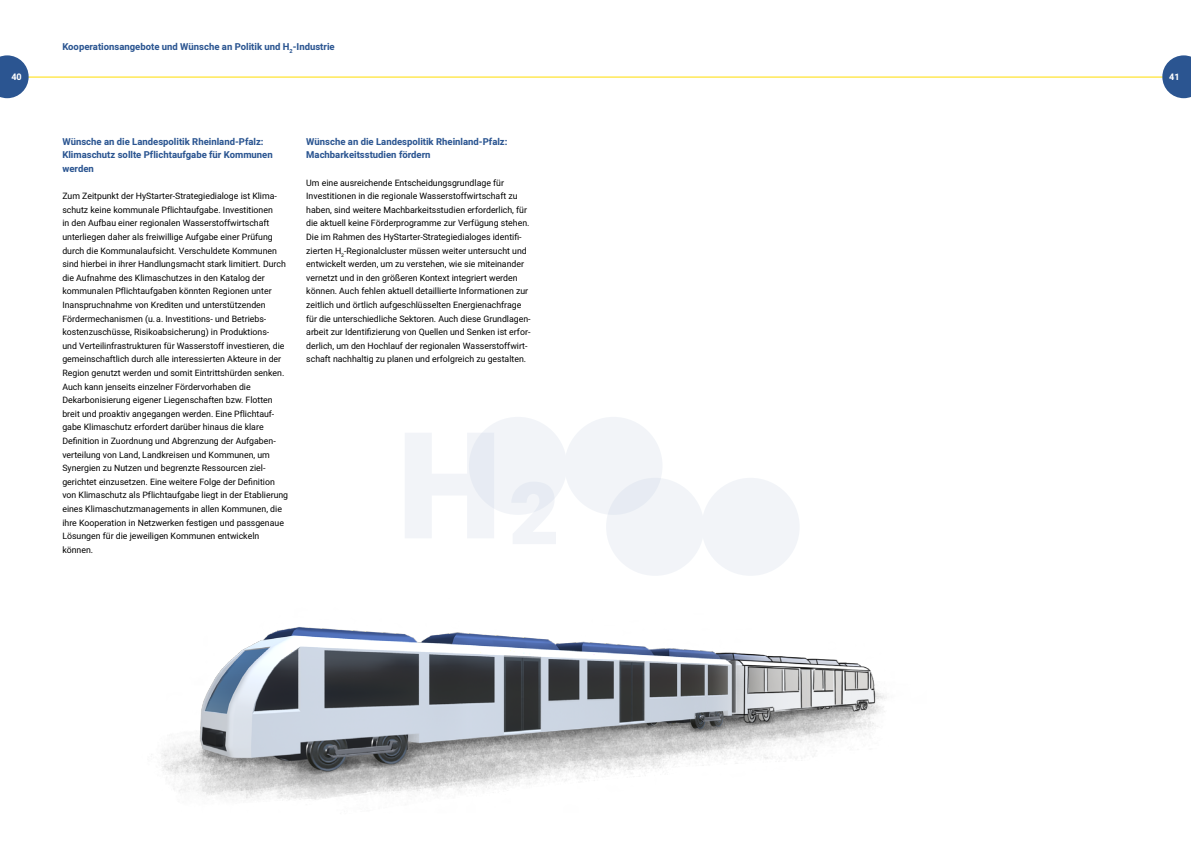
<style>
.page{position:relative;width:1191px;height:842px;background:#fff}
.page>*{position:absolute;margin:0;border:0;box-sizing:border-box;transform-origin:0 0}
.t1{font:700 9.5px/13.6px "Heebo";color:#2b5591}
.t2{font:700 9px "Heebo";color:#fff}
.t3{font:8.8px/13.6px "Heebo";color:#000}
</style>
<div class="page">
<hr style="left:0;top:77px;width:1191px;height:1px;background:#fd0">
<svg style="left:0;top:55px;width:29px;height:43px"></svg>
<svg style="left:1162px;top:55px;width:29px;height:43px"></svg>
<img style="left:161px;top:435px;width:726px;height:365px">
<svg style="left:405px;top:433px;width:151px;height:111px"></svg>
<div style="left:469px;top:417px;width:98px;height:98px;background:#f2f4f8;border-radius:50%"></div>
<div style="left:564px;top:417px;width:98px;height:98px;background:#f2f4f8;border-radius:50%"></div>
<div style="left:606px;top:478px;width:98px;height:98px;background:#f2f4f8;border-radius:50%"></div>
<div style="left:701px;top:478px;width:98px;height:98px;background:#f2f4f8;border-radius:50%"></div>
<p class="t1" style="left:62px;top:40px;width:274px">Kooperationsangebote und Wünsche an Politik und H<sub>2</sub>-Industrie</p>
<p class="t2" style="left:11px;top:70px;width:12px">40</p>
<p class="t2" style="left:1169px;top:70px;width:12px">41</p>
<p class="t1" style="left:62px;top:135px;width:212px">Wünsche an die Landespolitik Rheinland-Pfalz:<br>Klimaschutz sollte Pflichtaufgabe für Kommunen werden</p>
<p class="t3" style="left:62px;top:189px;width:227px">Zum Zeitpunkt der HyStarter-Strategiedialoge ist Klima&shy;schutz keine kommunale Pflichtaufgabe. Investitionen<br>in den Aufbau einer regionalen Wasserstoffwirtschaft unterliegen daher als freiwillige Aufgabe einer Prüfung durch die Kommunalaufsicht. Verschuldete Kommunen sind hierbei in ihrer Handlungsmacht stark limitiert. Durch die Aufnahme des Klimaschutzes in den Katalog der kommunalen Pflichtaufgaben könnten Regionen unter Inanspruchnahme von Krediten und unterstützenden Fördermechanismen (u.a. Investitions- und Betriebs&shy;kostenzuschüsse, Risikoabsicherung) in Produktions-<br>und Verteilinfrastrukturen für Wasserstoff investieren, die gemeinschaftlich durch alle interessierten Akteure in der Region genutzt werden und somit Eintrittshürden senken.<br>Auch kann jenseits einzelner Fördervorhaben die Dekarbonisierung eigener Liegenschaften bzw. Flotten breit und proaktiv angegangen werden. Eine Pflichtauf&shy;gabe Klimaschutz erfordert darüber hinaus die klare Definition in Zuordnung und Abgrenzung der Aufgaben&shy;verteilung von Land, Landkreisen und Kommunen, um Synergien zu Nutzen und begrenzte Ressourcen ziel&shy;gerichtet einzusetzen. Eine weitere Folge der Definition von Klimaschutz als Pflichtaufgabe liegt in der Etablierung eines Klimaschutzmanagements in allen Kommunen, die ihre Kooperation in Netzwerken festigen und passgenaue Lösungen für die jeweiligen Kommunen entwickeln können.</p>
<p class="t1" style="left:306px;top:135px;width:203px">Wünsche an die Landespolitik Rheinland-Pfalz:<br>Machbarkeitsstudien fördern</p>
<p class="t3" style="left:306px;top:176px;width:226px">Um eine ausreichende Entscheidungsgrundlage für Investitionen in die regionale Wasserstoffwirtschaft zu haben, sind weitere Machbarkeitsstudien erforderlich, für die aktuell keine Förderprogramme zur Verfügung stehen.<br>Die im Rahmen des HyStarter-Strategiedialoges identifi&shy;zierten H<sub>2</sub>-Regionalcluster müssen weiter untersucht und entwickelt werden, um zu verstehen, wie sie miteinander vernetzt und in den größeren Kontext integriert werden können. Auch fehlen aktuell detaillierte Informationen zur zeitlich und örtlich aufgeschlüsselten Energienachfrage für die unterschiedliche Sektoren. Auch diese Grundlagen&shy;arbeit zur Identifizierung von Quellen und Senken ist erfor&shy;derlich, um den Hochlauf der regionalen Wasserstoffwirt&shy;schaft nachhaltig zu planen und erfolgreich zu gestalten.</p>
</div>
